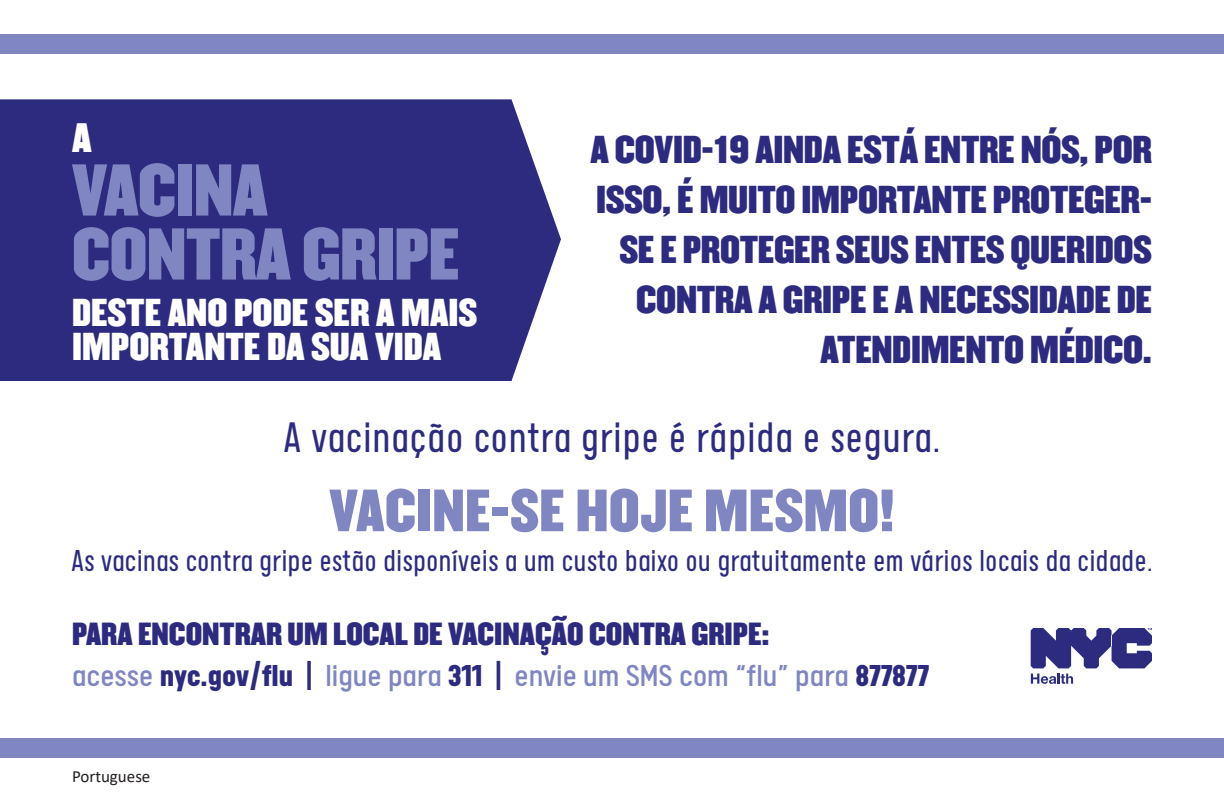
<style>
.page{position:relative;width:1224px;height:792px;background:#fff}
.page>*{position:absolute;margin:0;border:0;box-sizing:border-box;transform-origin:0 0}
.t1{font:64px/64px "Champion HTF Middleweight";letter-spacing:-.01em;color:#7f86c1}
.t2{font:52px "Champion HTF Middleweight";letter-spacing:.01em;color:#7f86c1}
.t3{font:300 48px "Calps Sans Slim";letter-spacing:.01em;color:#2d2b80}
.t4{font:36px "Champion HTF Middleweight";color:#fff}
.t5{font:34px/50px "Champion HTF Middleweight";letter-spacing:-.01em;color:#2d2b80;text-align:right}
.t6{font:300 34px "Calps Sans Slim";color:#2d2b80}
.t7{font:34px "Calps Sans";color:#7f86c1}
.t8{font:34px/34.4px "Champion HTF Middleweight";color:#fff}
.t9{font:28px "Champion HTF Middleweight";color:#2d2b80}
.t10{font:17px "Calibri";color:#231f20}
.s1{font-weight:900;color:#2d2b80}
.s2{font-weight:500;color:#2d2b80}
</style>
<div class="page">
<div style="left:0;top:99px;width:561px;height:282px;background:#2d2b80"></div>
<div style="left:0;top:738px;width:1224px;height:20px;background:#7f86c1"></div>
<div style="left:0;top:34px;width:1224px;height:20px;background:#7f86c1"></div>
<svg style="left:1031px;top:628px;width:121px;height:40px"></svg>
<svg style="left:1031px;top:674px;width:42px;height:10px"></svg>
<p class="t4" style="left:72px;top:114px;width:21px">A</p>
<p class="t1" style="left:72px;top:162px;width:389px">VACINA<br>CONTRA GRIPE</p>
<p class="t8" style="left:72px;top:297px;width:407px">DESTE ANO PODE SER A MAIS<br>IMPORTANTE DA SUA VIDA</p>
<p class="t5" style="left:591px;top:127px;width:563px">A COVID-19 AINDA ESTÁ ENTRE NÓS, POR<br>ISSO, É MUITO IMPORTANTE PROTEGER-<br>SE E PROTEGER SEUS ENTES QUERIDOS<br>CONTRA A GRIPE E A NECESSIDADE DE<br>ATENDIMENTO MÉDICO.</p>
<p class="t3" style="left:283px;top:410px;width:659px">A vacinação contra gripe é rápida e segura.</p>
<p class="t2" style="left:329px;top:477px;width:567px">VACINE-SE HOJE MESMO!</p>
<p class="t6" style="left:71px;top:541px;width:1083px">As vacinas contra gripe estão disponíveis a um custo baixo ou gratuitamente em vários locais da cidade.</p>
<p class="t9" style="left:72px;top:616px;width:698px">PARA ENCONTRAR UM LOCAL DE VACINAÇÃO CONTRA GRIPE:</p>
<p class="t7" style="left:72px;top:656px;width:859px">acesse <span class="s1">nyc.gov/flu</span> <span class="s2">|</span> ligue para <span class="s1">311</span> <span class="s2">|</span> envie um SMS com “flu” para <span class="s1">877877</span></p>
<p class="t10" style="left:72px;top:764px;width:80px">Portuguese</p>
</div>
